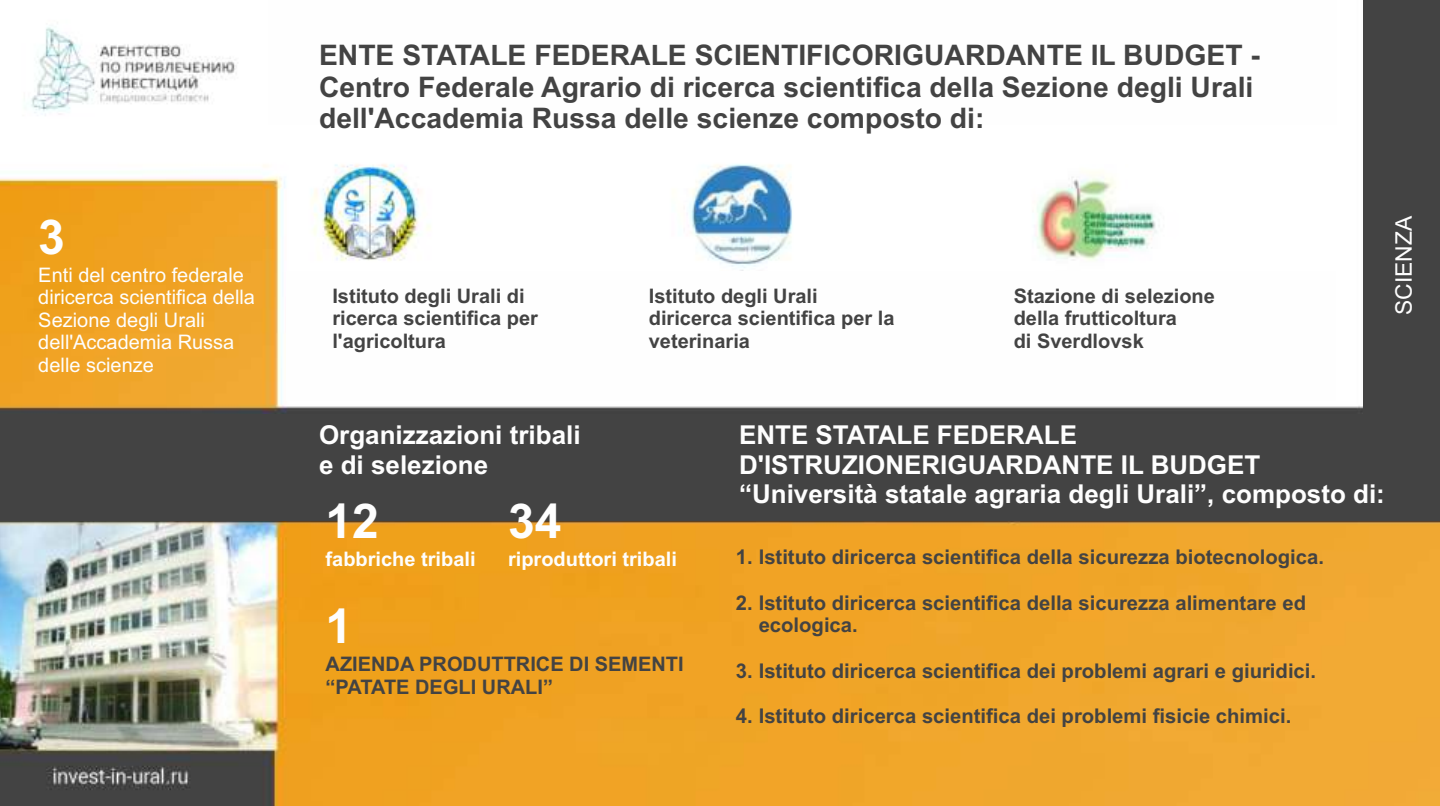
<style>
.page{position:relative;width:1440px;height:806px;background:#fff}
.page>*{position:absolute;margin:0;border:0;box-sizing:border-box;transform-origin:0 0}
.t1{font:700 48px "Arial";color:#fefefe}
.t2{font:700 28.2px/31.6px "Arial";color:#434343}
.t3{font:700 26px/29px "Arial";color:#fefefe}
.t4{font:22.8px "Arial";color:#fefefe}
.t5{font:700 20.2px/22.6px "Arial";color:#434343}
.t6{font:700 20px/22.4px "Arial";color:#434343}
.t7{font:20px/22.4px "Arial";color:#fefefe}
.t8{font:700 20px "Arial";color:#fefefe}
</style>
<div class="page">
<img style="left:0;top:0;width:1440px;height:805px">
<div style="left:268px;top:0;width:1068px;height:125px;background:#fefefe"></div>
<div style="left:286px;top:271px;width:1050px;height:129px;background:#fefefe"></div>
<div style="left:1364px;top:0;width:76px;height:466px;background:#434343"></div>
<div style="left:0;top:414px;width:1440px;height:106px;background:#434343"></div>
<h1 class="t1" style="left:38px;top:218px;width:28px">3</h1>
<p class="t7" style="left:38px;top:265px;width:218px">Enti del centro federale diricerca scientifica della<br>Sezione degli Urali dell'Accademia Russa delle scienze</p>
<h2 class="t2" style="left:319px;top:42px;width:942px">ENTE STATALE FEDERALE SCIENTIFICORIGUARDANTE IL BUDGET -<br>Centro Federale Agrario di ricerca scientifica della Sezione degli Urali dell'Accademia Russa delle scienze composto di:</h2>
<p class="t6" style="left:332px;top:286px;width:207px">Istituto degli Urali di ricerca scientifica per l'agricoltura</p>
<p class="t6" style="left:649px;top:286px;width:247px">Istituto degli Urali diricerca scientifica per la veterinaria</p>
<p class="t6" style="left:1014px;top:286px;width:203px">Stazione di selezione della frutticoltura<br>di Sverdlovsk</p>
<p class="t4" style="left:1395px;top:315px;width:100px;rotate:-90deg">SCIENZA</p>
<p class="t3" style="left:319px;top:423px;width:263px">Organizzazioni tribali e di selezione</p>
<p class="t3" style="left:739px;top:423px;width:647px">ENTE STATALE FEDERALE<br>D'ISTRUZIONERIGUARDANTE IL BUDGET “Università statale agraria degli Urali”, composto di:</p>
<h1 class="t1" style="left:326px;top:502px;width:55px">12</h1>
<p class="t8" style="left:326px;top:551px;width:152px">fabbriche tribali</p>
<h1 class="t1" style="left:508px;top:502px;width:55px">34</h1>
<p class="t8" style="left:508px;top:551px;width:170px">riproduttori tribali</p>
<p class="t5" style="left:736px;top:547px;width:590px">1. Istituto diricerca scientifica della sicurezza biotecnologica.</p>
<p class="t5" style="left:759px;top:592px;width:549px;text-indent:-23px">2. Istituto diricerca scientifica della sicurezza alimentare ed ecologica.</p>
<p class="t5" style="left:736px;top:660px;width:582px">3. Istituto diricerca scientifica dei problemi agrari e giuridici.</p>
<p class="t5" style="left:736px;top:706px;width:557px">4. Istituto diricerca scientifica dei problemi fisicie chimici.</p>
<h1 class="t1" style="left:326px;top:607px;width:28px">1</h1>
<p class="t6" style="left:326px;top:654px;width:360px">AZIENDA PRODUTTRICE DI SEMENTI “PATATE DEGLI URALI”</p>
</div>
